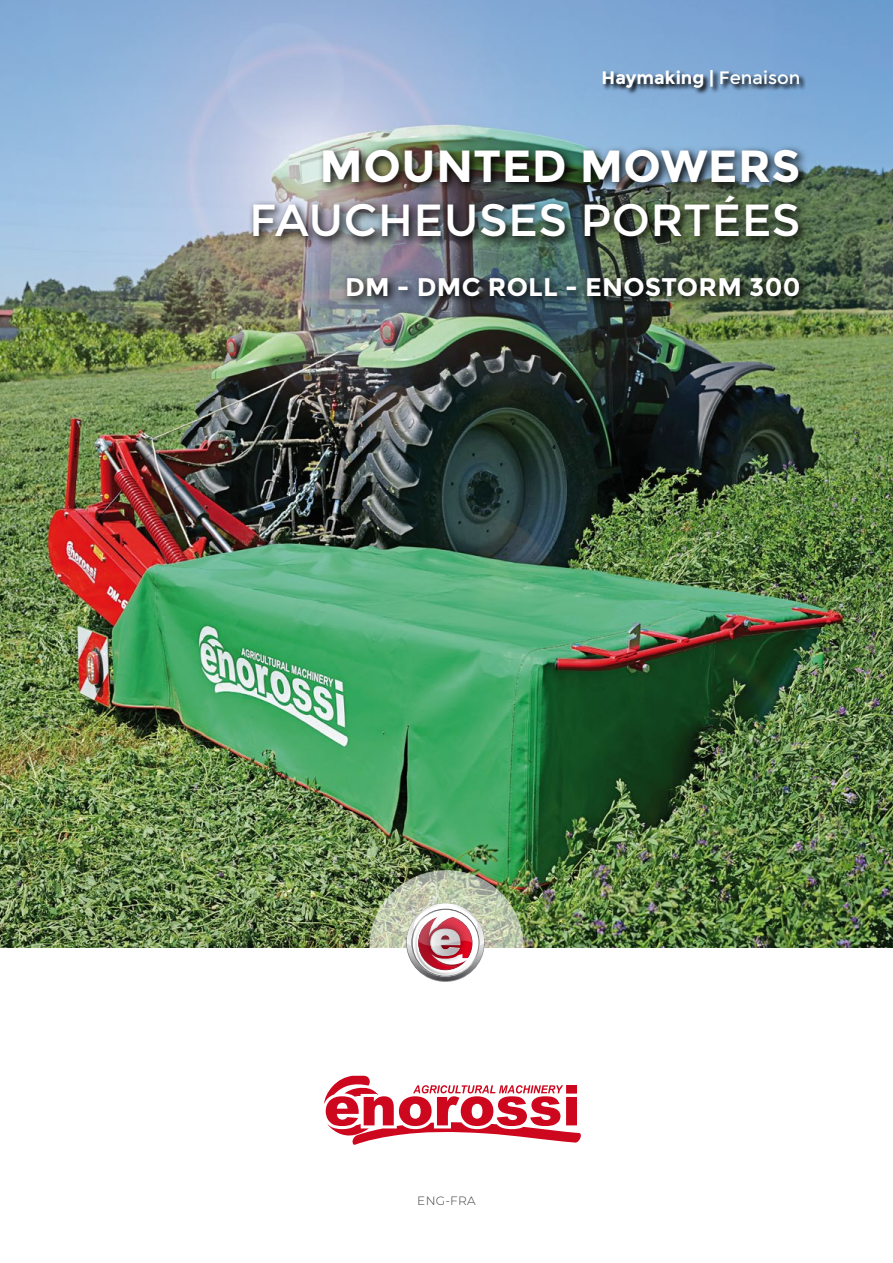
<style>
.page{position:relative;width:893px;height:1263px;background:#fff}
.page>*{position:absolute;margin:0;border:0;box-sizing:border-box;transform-origin:0 0}
.t1{font:45px "Montserrat";letter-spacing:.01em;color:#fff}
.t2{font:700 45px "Montserrat";letter-spacing:.01em;color:#fff}
.t3{font:700 25.5px "Montserrat";letter-spacing:.01em;color:#fff}
.t4{font:700 18px "Montserrat";color:#fff}
.t5{font:300 12px "Montserrat";letter-spacing:.02em;color:#3e3d40}
.s1{font-weight:400}
</style>
<div class="page">
<img style="left:0;top:0;width:893px;height:947px">
<svg style="left:369px;top:870px;width:155px;height:154px"></svg>
<svg style="left:407px;top:903px;width:77px;height:67px"></svg>
<img style="left:408px;top:917px;width:67px;height:64px">
<svg style="left:324px;top:1076px;width:257px;height:69px"></svg>
<svg style="left:602px;top:69px;width:204px;height:26px;background:#6586a9"></svg>
<img style="left:249px;top:144px;width:561px;height:104px">
<img style="left:342px;top:273px;width:469px;height:34px">
<p class="t4" style="left:602px;top:67px;width:200px">Haymaking | <span class="s1">Fenaison</span></p>
<h1 class="t2" style="left:320px;top:139px;width:482px">MOUNTED MOWERS</h1>
<h1 class="t1" style="left:249px;top:194px;width:553px">FAUCHEUSES PORTÉES</h1>
<p class="t3" style="left:345px;top:272px;width:457px">DM - DMC ROLL - ENOSTORM 300</p>
<p class="t5" style="left:417px;top:1193px;width:60px">ENG-FRA</p>
</div>
